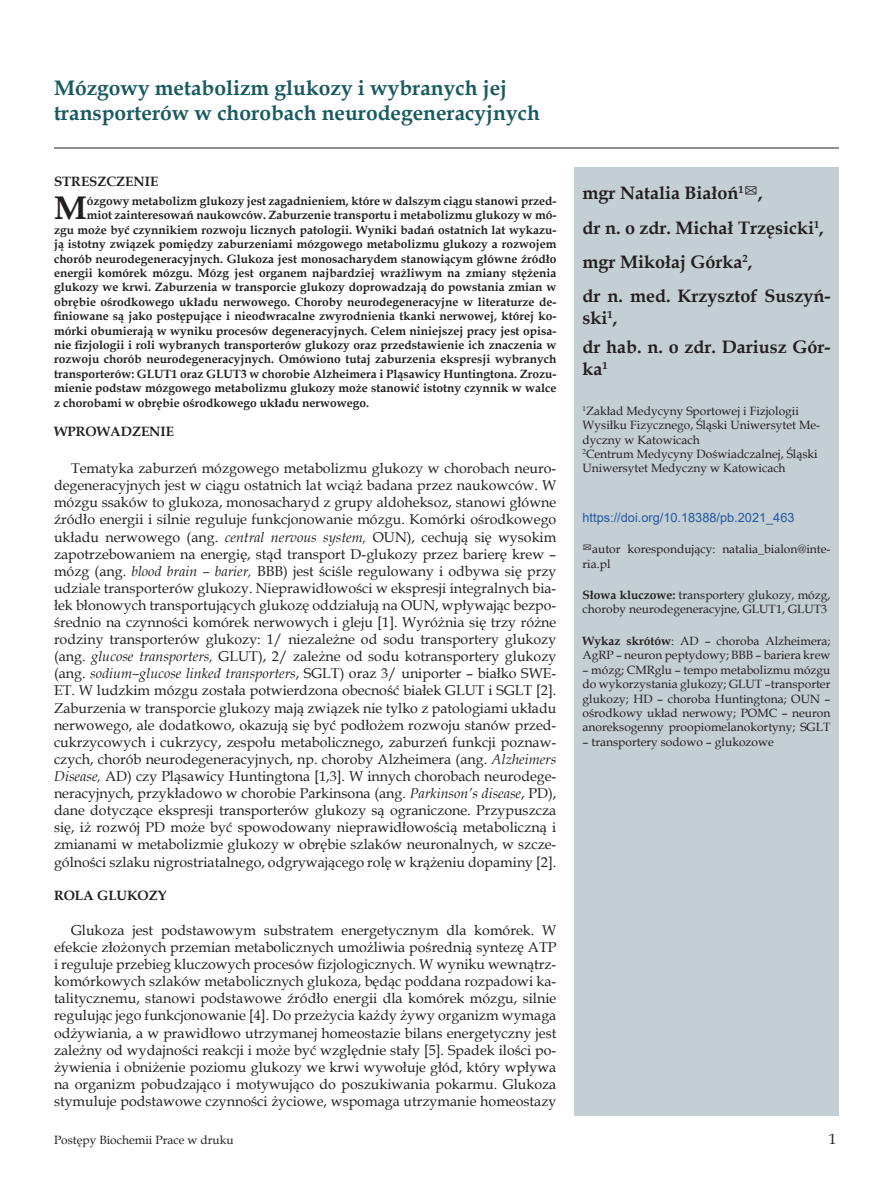
<style>
.page{position:relative;width:893px;height:1191px;background:#fff}
.page>*{position:absolute;margin:0;border:0;box-sizing:border-box;transform-origin:0 0}
._7_Streszczenie{font:700 32.7px "Book Antiqua";color:#231f20}
._1_Tytul{font:700 21px/25.2px "Book Antiqua";color:#185a60}
._2_Autor{font:700 18px/21.6px "Book Antiqua";color:#231f20}
.t1{font:15px "Book Antiqua";color:#231f20}
.Body_tekst{font:14.25px/17.1px "Book Antiqua";color:#231f20;text-align:justify}
.Tytul_1{font:700 13.5px "Book Antiqua";color:#231f20}
._6_DOI{font:12.75px "Arial";color:#2356a6}
._7_Streszczenie-2{font:700 12px "Book Antiqua";color:#231f20}
._5_Skroty{font:12px/14.4px "Book Antiqua";color:#231f20}
._3_Adres{font:12px/14.4px "Book Antiqua";color:#231f20}
.s1{font-style:italic}
.s2{font-weight:700}
</style>
<div class="page">
<hr style="left:54px;top:148px;width:785px;height:1px;background:#231f20">
<div style="left:574px;top:167px;width:265px;height:948px;background:#c3cfd3"></div>
<p class="_1_Tytul" style="left:54px;top:75px;width:487px">Mózgowy metabolizm glukozy i wybranych jej transporterów w chorobach neurodegeneracyjnych</p>
<p class="Tytul_1" style="left:54px;top:172px;width:106px">STRESZCZENIE</p>
<p class="_7_Streszczenie" style="left:54px;top:186px;width:34px">M</p>
<p class="_7_Streszczenie-2" style="left:87px;top:193px;width:471px">ózgowy metabolizm glukozy jest zagadnieniem, które w dalszym ciągu stanowi przed-</p>
<p class="_7_Streszczenie-2" style="left:87px;top:207px;width:471px">miot zainteresowań naukowców. Zaburzenie transportu i metabolizmu glukozy w mó-</p>
<p class="_7_Streszczenie-2" style="left:54px;top:221px;width:504px">zgu może być czynnikiem rozwoju licznych patologii. Wyniki badań ostatnich lat wykazu-</p>
<p class="_7_Streszczenie-2" style="left:54px;top:236px;width:504px">ją istotny związek pomiędzy zaburzeniami mózgowego metabolizmu glukozy a rozwojem</p>
<p class="_7_Streszczenie-2" style="left:54px;top:250px;width:504px">chorób neurodegeneracyjnych. Glukoza jest monosacharydem stanowiącym główne źródło</p>
<p class="_7_Streszczenie-2" style="left:54px;top:265px;width:504px">energii komórek mózgu. Mózg jest organem najbardziej wrażliwym na zmiany stężenia</p>
<p class="_7_Streszczenie-2" style="left:54px;top:279px;width:504px">glukozy we krwi. Zaburzenia w transporcie glukozy doprowadzają do powstania zmian w</p>
<p class="_7_Streszczenie-2" style="left:54px;top:293px;width:504px">obrębie ośrodkowego układu nerwowego. Choroby neurodegeneracyjne w literaturze de-</p>
<p class="_7_Streszczenie-2" style="left:54px;top:308px;width:504px">finiowane są jako postępujące i nieodwracalne zwyrodnienia tkanki nerwowej, której ko-</p>
<p class="_7_Streszczenie-2" style="left:54px;top:322px;width:504px">mórki obumierają w wyniku procesów degeneracyjnych. Celem niniejszej pracy jest opisa-</p>
<p class="_7_Streszczenie-2" style="left:54px;top:337px;width:504px">nie fizjologii i roli wybranych transporterów glukozy oraz przedstawienie ich znaczenia w</p>
<p class="_7_Streszczenie-2" style="left:54px;top:351px;width:504px">rozwoju chorób neurodegeneracyjnych. Omówiono tutaj zaburzenia ekspresji wybranych</p>
<p class="_7_Streszczenie-2" style="left:54px;top:365px;width:504px">transporterów: GLUT1 oraz GLUT3 w chorobie Alzheimera i Pląsawicy Huntingtona. Zrozu-</p>
<p class="_7_Streszczenie-2" style="left:54px;top:380px;width:504px">mienie podstaw mózgowego metabolizmu glukozy może stanowić istotny czynnik w walce</p>
<p class="_7_Streszczenie-2" style="left:54px;top:394px;width:317px">z chorobami w obrębie ośrodkowego układu nerwowego.</p>
<p class="Tytul_1" style="left:54px;top:422px;width:121px">WPROWADZENIE</p>
<p class="Body_tekst" style="left:54px;top:459px;width:504px;text-indent:17px">Tematyka zaburzeń mózgowego metabolizmu glukozy w chorobach neuro&shy;degeneracyjnych jest w ciągu ostatnich lat wciąż badana przez naukowców. W mózgu ssaków to glukoza, monosacharyd z grupy aldoheksoz, stanowi główne źródło energii i silnie reguluje funkcjonowanie mózgu. Komórki ośrodkowego układu nerwowego (ang. <span class="s1">central nervous system,</span> OUN), cechują się wysokim zapotrzebowaniem na energię, stąd transport D-glukozy przez barierę krew – mózg (ang. <span class="s1">blood brain – barier,</span> BBB) jest ściśle regulowany i odbywa się przy udziale transporterów glukozy. Nieprawidłowości w ekspresji integralnych bia&shy;łek błonowych transportujących glukozę oddziałują na OUN, wpływając bezpo&shy;średnio na czynności komórek nerwowych i gleju [1]. Wyróżnia się trzy różne rodziny transporterów glukozy: 1/ niezależne od sodu transportery glukozy (ang. <span class="s1">glucose transporters,</span> GLUT), 2/ zależne od sodu kotransportery glukozy (ang. <span class="s1">sodium–glucose linked transporters</span>, SGLT) oraz 3/ uniporter – białko SWE-ET. W ludzkim mózgu została potwierdzona obecność białek GLUT i SGLT [2].<br>Zaburzenia w transporcie glukozy mają związek nie tylko z patologiami układu nerwowego, ale dodatkowo, okazują się być podłożem rozwoju stanów przed&shy;cukrzycowych i cukrzycy, zespołu metabolicznego, zaburzeń funkcji poznaw&shy;czych, chorób neurodegeneracyjnych, np. choroby Alzheimera (ang. <span class="s1">Alzheimers Disease,</span> AD) czy Pląsawicy Huntingtona [1,3]. W innych chorobach neurodege&shy;neracyjnych, przykładowo w chorobie Parkinsona (ang. <span class="s1">Parkinson’s disease</span>, PD), dane dotyczące ekspresji transporterów glukozy są ograniczone. Przypuszcza się, iż rozwój PD może być spowodowany nieprawidłowością metaboliczną i zmianami w metabolizmie glukozy w obrębie szlaków neuronalnych, w szcze&shy;gólności szlaku nigrostriatalnego, odgrywającego rolę w krążeniu dopaminy [2].</p>
<p class="Tytul_1" style="left:54px;top:886px;width:114px">ROLA GLUKOZY</p>
<p class="Body_tekst" style="left:54px;top:921px;width:504px;text-indent:17px">Glukoza jest podstawowym substratem energetycznym dla komórek. W efekcie złożonych przemian metabolicznych umożliwia pośrednią syntezę ATP i reguluje przebieg kluczowych procesów fizjologicznych. W wyniku wewnątrz&shy;komórkowych szlaków metabolicznych glukoza, będąc poddana rozpadowi ka&shy;talitycznemu, stanowi podstawowe źródło energii dla komórek mózgu, silnie regulując jego funkcjonowanie [4]. Do przeżycia każdy żywy organizm wymaga odżywiania, a w prawidłowo utrzymanej homeostazie bilans energetyczny jest zależny od wydajności reakcji i może być względnie stały [5]. Spadek ilości po&shy;żywienia i obniżenie poziomu glukozy we krwi wywołuje głód, który wpływa na organizm pobudzająco i motywująco do poszukiwania pokarmu. Glukoza stymuluje podstawowe czynności życiowe, wspomaga utrzymanie homeostazy</p>
<p class="_2_Autor" style="left:583px;top:182px;width:182px">mgr Natalia Białoń<sup>1</sup>✉,</p>
<p class="_2_Autor" style="left:583px;top:217px;width:243px">dr n. o zdr. Michał Trzęsicki<sup>1</sup>,</p>
<p class="_2_Autor" style="left:583px;top:251px;width:171px">mgr Mikołaj Górka<sup>2</sup>,</p>
<p class="_2_Autor" style="left:583px;top:285px;width:249px">dr n. med. Krzysztof Suszyń&shy;ski<sup>1</sup>,</p>
<p class="_2_Autor" style="left:583px;top:336px;width:249px">dr hab. n. o zdr. Dariusz Gór&shy;ka<sup>1</sup></p>
<p class="_3_Adres" style="left:583px;top:403px;width:239px"><sup>1</sup>Zakład Medycyny Sportowej i Fizjologii Wysiłku Fizycznego, Śląski Uniwersytet Me&shy;dyczny w Katowicach<br><sup>2</sup>Centrum Medycyny Doświadczalnej, Śląski Uniwersytet Medyczny w Katowicach</p>
<p class="_6_DOI" style="left:583px;top:508px;width:213px">https://doi.org/10.18388/pb.2021_463</p>
<p class="_5_Skroty" style="left:583px;top:541px;width:249px">✉autor korespondujący: natalia_bialon@inte&shy;ria.pl</p>
<p class="_5_Skroty" style="left:583px;top:587px;width:249px"><span class="s2">Słowa kluczowe:</span> transportery glukozy, mózg, choroby neurodegeneracyjne, GLUT1, GLUT3</p>
<p class="_5_Skroty" style="left:583px;top:633px;width:249px"><span class="s2">Wykaz skrótów</span>: AD – choroba Alzheimera;<br>AgRP – neuron peptydowy; BBB – bariera krew</p>
<p class="_5_Skroty" style="left:583px;top:662px;width:249px;text-align:justify">– mózg; CMRglu – tempo metabolizmu mózgu do wykorzystania glukozy; GLUT –transporter glukozy; HD – choroba Huntingtona; OUN – ośrodkowy układ nerwowy; POMC – neuron anoreksogenny proopiomelanokortyny; SGLT</p>
<p class="_5_Skroty" style="left:583px;top:734px;width:193px">– transportery sodowo – glukozowe</p>
<p class="_5_Skroty" style="left:54px;top:1132px;width:181px">Postępy Biochemii Prace w druku</p>
<p class="t1" style="left:829px;top:1128px;width:9px">1</p>
</div>
